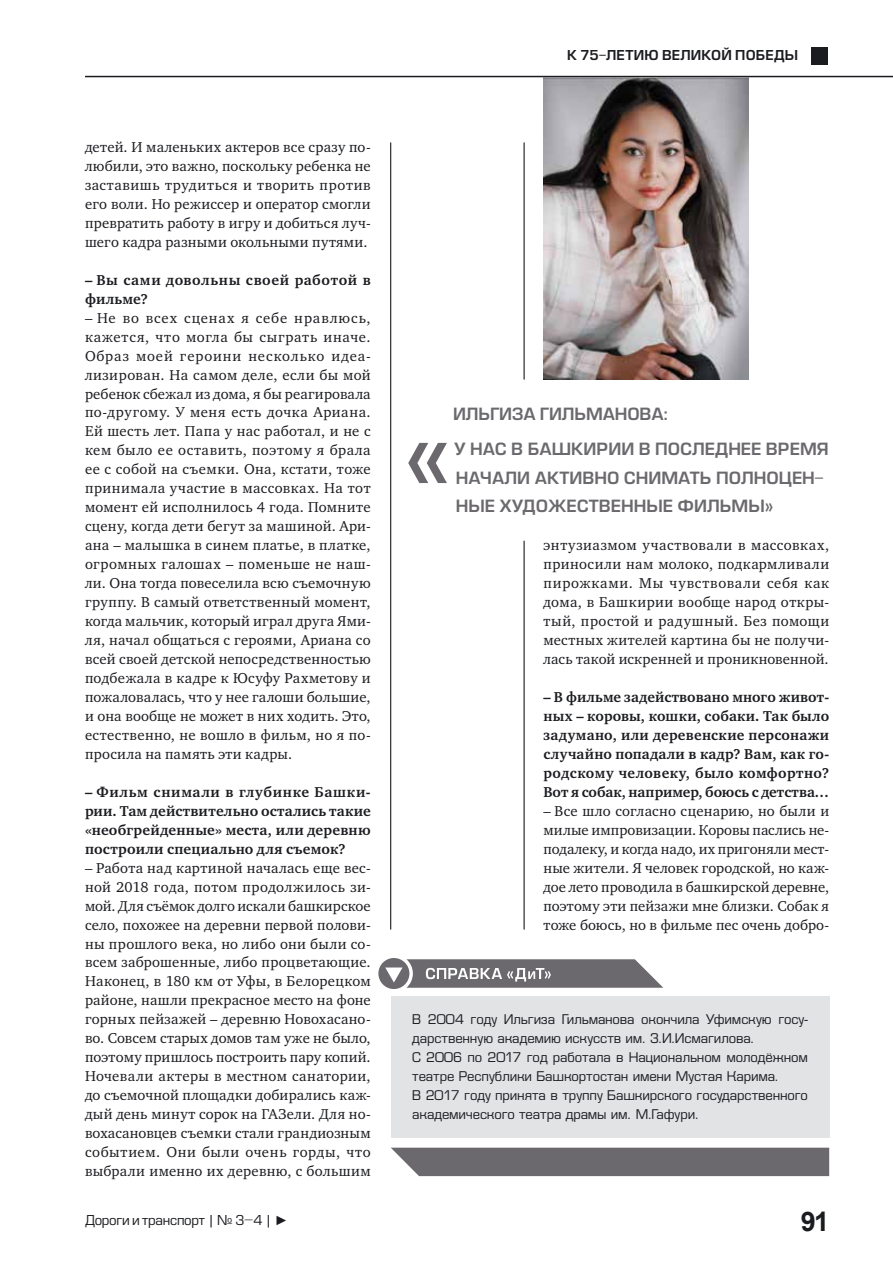
<style>
.page{position:relative;width:893px;height:1263px;background:#fff}
.page>*{position:absolute;margin:0;border:0;box-sizing:border-box;transform-origin:0 0}
.t1{font:123.6px "Europe Condensed C";color:#6b696d}
.t2{font:700 27px "Arial";color:#1b1c20}
.t3{font:16.5px/28.5px "Europe Demi C";color:#6b696d}
.t4{font:14.7px/18.9px "Charter ITC";letter-spacing:.015em;color:#1b1c20;text-align:justify}
.t5{font:700 14.7px/18.9px "Charter ITC";letter-spacing:.02em;color:#1b1c20;text-align:justify}
.t6{font:700 14.7px/18.9px "Charter ITC";letter-spacing:.04em;color:#1b1c20}
.t7{font:14.1px/18.9px "Eurofont C";letter-spacing:-.01em;color:#1b1c20}
.t8{font:13.35px "Europe C";letter-spacing:-.015em;color:#1b1c20}
.t9{font:13.35px "Europe Demi C";letter-spacing:.01em;color:#1b1c20}
.s1{font-family:"Arial"}
</style>
<div class="page">
<hr style="left:524px;top:541px;width:1px;height:388px;background:#1b1c20">
<hr style="left:524px;top:142px;width:1px;height:237px;background:#1b1c20">
<img style="left:543px;top:77px;width:205px;height:302px">
<hr style="left:390px;top:142px;width:1px;height:787px;background:#1b1c20">
<hr style="left:85px;top:76px;width:808px;height:1px;background:#1b1c20">
<div style="left:811px;top:47px;width:17px;height:17px;background:#1b1c20"></div>
<div style="left:391px;top:996px;width:438px;height:142px;background:#e2e3e4"></div>
<div style="left:391px;top:1148px;width:438px;height:28px;background:#6b696d"></div>
<div style="left:378px;top:958px;width:31px;height:31px;background:#6b696d;border-radius:50%"></div>
<svg style="left:385px;top:959px;width:278px;height:29px"></svg>
<p class="t4" style="left:85px;top:137px;width:287px">детей. И маленьких актеров все сразу по&shy;любили, это важно, поскольку ребенка не заставишь трудиться и творить против его воли. Но режиссер и оператор смогли превратить работу в игру и добиться луч&shy;шего кадра разными окольными путями.</p>
<p class="t6" style="left:85px;top:270px;width:287px">– Вы сами довольны своей работой в фильме?</p>
<p class="t4" style="left:85px;top:308px;width:287px">– Не во всех сценах я себе нравлюсь, кажется, что могла бы сыграть иначе.<br>Образ моей героини несколько идеа&shy;лизирован. На самом деле, если бы мой ребенок сбежал из дома, я бы реагировала по-другому. У меня есть дочка Ариана.<br>Ей шесть лет. Папа у нас работал, и не с кем было ее оставить, поэтому я брала ее с собой на съемки. Она, кстати, тоже принимала участие в массовках. На тот момент ей исполнилось 4 года. Помните сцену, когда дети бегут за машиной. Ари&shy;ана – малышка в синем платье, в платке, огромных галошах – поменьше не наш&shy;ли. Она тогда повеселила всю съемочную группу. В самый ответственный момент, когда мальчик, который играл друга Ями&shy;ля, начал общаться с героями, Ариана со всей своей детской непосредственностью подбежала в кадре к Юсуфу Рахметову и пожаловалась, что у нее галоши большие, и она вообще не может в них ходить. Это, естественно, не вошло в фильм, но я по&shy;просила на память эти кадры.</p>
<p class="t5" style="left:85px;top:782px;width:287px">– Фильм снимали в глубинке Башки&shy;рии. Там действительно остались такие «необгрейденные» места, или деревню построили специально для съемок?</p>
<p class="t4" style="left:85px;top:858px;width:287px">– Работа над картиной началась еще вес&shy;ной 2018 года, потом продолжилось зи&shy;мой. Для съёмок долго искали башкирское село, похожее на деревни первой полови&shy;ны прошлого века, но либо они были со&shy;всем заброшенные, либо процветающие.<br>Наконец, в 180 км от Уфы, в Белорецком районе, нашли прекрасное место на фоне горных пейзажей – деревню Новохасано&shy;во. Совсем старых домов там уже не было, поэтому пришлось построить пару копий.<br>Ночевали актеры в местном санатории, до съемочной площадки добирались каж&shy;дый день минут сорок на ГАЗели. Для но&shy;вохасановцев съемки стали грандиозным событием. Они были очень горды, что выбрали именно их деревню, с большим</p>
<p class="t9" style="left:567px;top:48px;width:232px">К 75-ЛЕТИЮ ВЕЛИКОЙ ПОБЕДЫ</p>
<p class="t3" style="left:453px;top:400px;width:216px">ИЛЬГИЗА ГИЛЬМАНОВА:</p>
<h1 class="t1" style="left:402px;top:373px;width:51px">«</h1>
<p class="t3" style="left:454px;top:435px;width:376px">У НАС В БАШКИРИИ В ПОСЛЕДНЕЕ ВРЕМЯ<br>НАЧАЛИ АКТИВНО СНИМАТЬ ПОЛНОЦЕН-<br>НЫЕ ХУДОЖЕСТВЕННЫЕ ФИЛЬМЫ»</p>
<p class="t4" style="left:543px;top:536px;width:287px">энтузиазмом участвовали в массовках, приносили нам молоко, подкармливали пирожками. Мы чувствовали себя как дома, в Башкирии вообще народ откры&shy;тый, простой и радушный. Без помощи местных жителей картина бы не получи&shy;лась такой искренней и проникновенной.</p>
<p class="t5" style="left:543px;top:688px;width:287px">– В фильме задействовано много живот&shy;ных – коровы, кошки, собаки. Так было задумано, или деревенские персонажи случайно попадали в кадр? Вам, как го&shy;родскому человеку, было комфортно?<br>Вот я собак, например, боюсь с детства…</p>
<p class="t4" style="left:543px;top:801px;width:287px">– Все шло согласно сценарию, но были и милые импровизации. Коровы паслись не&shy;подалеку, и когда надо, их пригоняли мест&shy;ные жители. Я человек городской, но каж&shy;дое лето проводила в башкирской деревне, поэтому эти пейзажи мне близки. Собак я тоже боюсь, но в фильме пес очень добро-</p>
<p class="t7" style="left:412px;top:1010px;width:397px">В 2004 году Ильгиза Гильманова окончила Уфимскую госу&shy;дарственную академию искусств им. З.И.Исмагилова.<br>С 2006 по 2017 год работала в Национальном молодёжном театре Республики Башкортостан имени Мустая Карима.<br>В 2017 году принята в труппу Башкирского государственного академического театра драмы им. М.Гафури.</p>
<p class="t8" style="left:85px;top:1212px;width:204px">Дороги и транспорт | № 3–4 | <span class="s1">►</span></p>
<h2 class="t2" style="left:801px;top:1202px;width:30px">91</h2>
</div>
